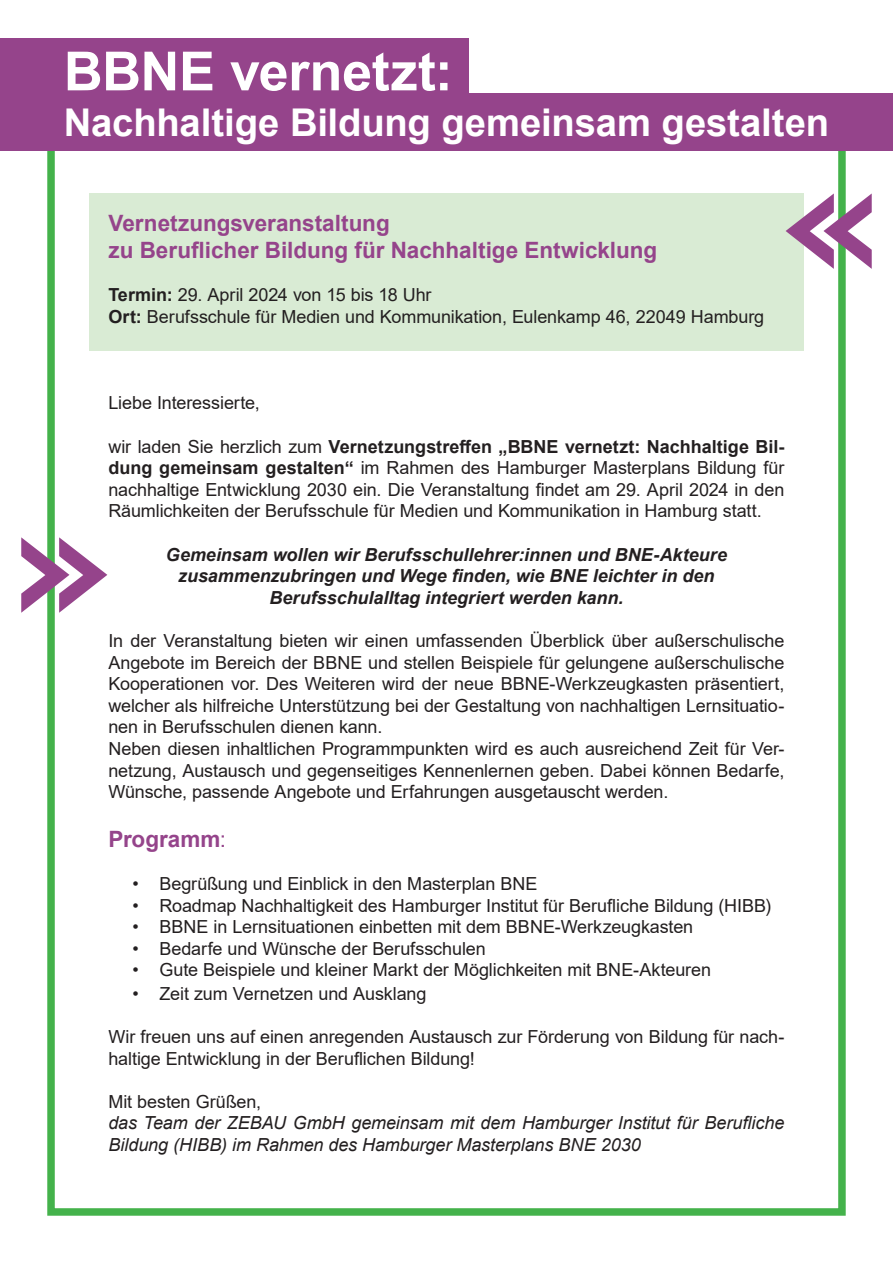
<style>
.page{position:relative;width:893px;height:1263px;background:#fff}
.page>*{position:absolute;margin:0;border:0;box-sizing:border-box;transform-origin:0 0}
.t1{font:700 54px "Arial";letter-spacing:-.01em;color:#fff}
.t2{font:700 38.25px "Arial";letter-spacing:-.005em;color:#fff}
.t3{font:700 22.5px/27px "Arial";color:#95448b}
.t4{font:18px/21.6px "Arial";letter-spacing:-.005em;color:#231f20}
.t5{font:italic 700 18px/21.6px "Arial";color:#231f20;text-align:center}
.t6{font:italic 18px/21.6px "Arial";letter-spacing:-.005em;color:#231f20}
.s1{font-weight:700}
.s2{font-weight:400}
</style>
<div class="page">
<div style="left:89px;top:193px;width:715px;height:158px;background:#d9ebd4"></div>
<div style="left:47px;top:135px;width:799px;height:1081px;border:8px solid #44b24b"></div>
<div style="left:0;top:38px;width:468px;height:69px;background:#95448b"></div>
<div style="left:0;top:94px;width:893px;height:57px;background:#95448b"></div>
<svg style="left:21px;top:537px;width:86px;height:76px"></svg>
<svg style="left:786px;top:193px;width:86px;height:76px"></svg>
<h1 class="t1" style="left:64px;top:33px;width:390px">BBNE vernetzt:</h1>
<h2 class="t2" style="left:64px;top:96px;width:767px">Nachhaltige Bildung gemeinsam gestalten</h2>
<p class="t3" style="left:108px;top:210px;width:550px">Vernetzungsveranstaltung<br>zu Beruflicher Bildung für Nachhaltige Entwicklung</p>
<p class="t4" style="left:108px;top:284px;width:657px"><span class="s1">Termin:</span> 29. April 2024 von 15 bis 18 Uhr<br><span class="s1">Ort:</span> Berufsschule für Medien und Kommunikation, Eulenkamp 46, 22049 Hamburg</p>
<p class="t4" style="left:108px;top:392px;width:153px">Liebe Interessierte,</p>
<p class="t4" style="left:108px;top:435px;width:678px;text-align:justify">wir laden Sie herzlich zum <span class="s1">Vernetzungstreffen „BBNE vernetzt: Nachhaltige Bil&shy;dung gemeinsam gestalten“</span> im Rahmen des Hamburger Masterplans Bildung für nachhaltige Entwicklung 2030 ein. Die Veranstaltung findet am 29. April 2024 in den Räumlichkeiten der Berufsschule für Medien und Kommunikation in Hamburg statt.</p>
<p class="t5" style="left:166px;top:544px;width:563px">Gemeinsam wollen wir Berufsschullehrer:innen und BNE-Akteure zusammenzubringen und Wege finden, wie BNE leichter in den<br>Berufsschulalltag integriert werden kann.</p>
<p class="t4" style="left:108px;top:630px;width:677px">In der Veranstaltung bieten wir einen umfassenden Überblick über außerschulische Angebote im Bereich der BBNE und stellen Beispiele für gelungene außerschulische Kooperationen vor. Des Weiteren wird der neue BBNE-Werkzeugkasten präsentiert, welcher als hilfreiche Unterstützung bei der Gestaltung von nachhaltigen Lernsituatio&shy;nen in Berufsschulen dienen kann.<br>Neben diesen inhaltlichen Programmpunkten wird es auch ausreichend Zeit für Ver&shy;netzung, Austausch und gegenseitiges Kennenlernen geben. Dabei können Bedarfe, Wünsche, passende Angebote und Erfahrungen ausgetauscht werden.</p>
<p class="t3" style="left:108px;top:826px;width:119px">Programm<span class="s2">:</span></p>
<p class="t4" style="left:132px;top:873px;width:407px">• Begrüßung und Einblick in den Masterplan BNE</p>
<p class="t4" style="left:132px;top:894px;width:640px">• Roadmap Nachhaltigkeit des Hamburger Institut für Berufliche Bildung (HIBB)</p>
<p class="t4" style="left:132px;top:916px;width:562px">• BBNE in Lernsituationen einbetten mit dem BBNE-Werkzeugkasten</p>
<p class="t4" style="left:132px;top:937px;width:355px">• Bedarfe und Wünsche der Berufsschulen</p>
<p class="t4" style="left:132px;top:959px;width:580px">• Gute Beispiele und kleiner Markt der Möglichkeiten mit BNE-Akteuren</p>
<p class="t4" style="left:132px;top:982px;width:296px">• Zeit zum Vernetzen und Ausklang</p>
<p class="t4" style="left:108px;top:1026px;width:678px">Wir freuen uns auf einen anregenden Austausch zur Förderung von Bildung für nach&shy;haltige Entwicklung in der Beruflichen Bildung!</p>
<p class="t4" style="left:108px;top:1090px;width:154px">Mit besten Grüßen,</p>
<p class="t6" style="left:108px;top:1112px;width:677px">das Team der ZEBAU GmbH gemeinsam mit dem Hamburger Institut für Berufliche<br>Bildung (HIBB) im Rahmen des Hamburger Masterplans BNE 2030</p>
</div>
